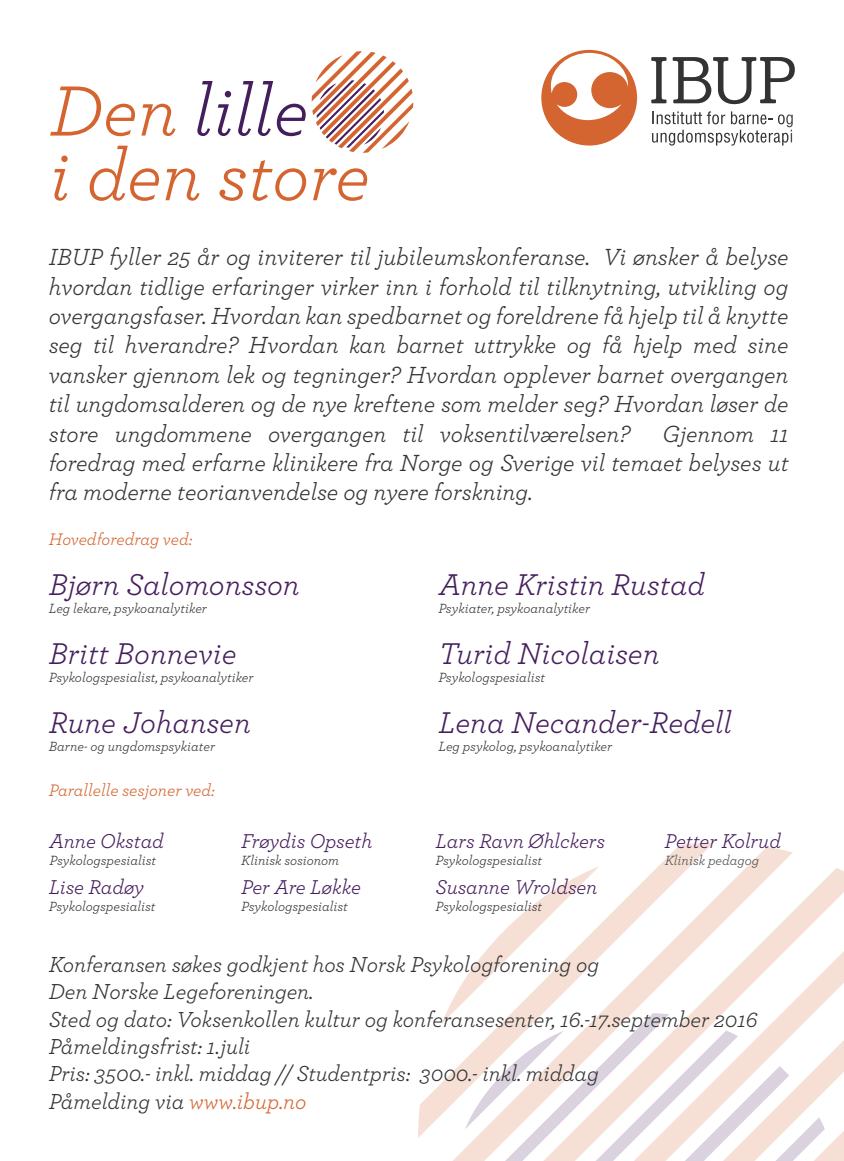
<style>
.page{position:relative;width:844px;height:1161px;background:#fff}
.page>*{position:absolute;margin:0;border:0;box-sizing:border-box;transform-origin:0 0}
.t1{font:italic 31.5px "Archer";color:#451f5d}
.t2{font:italic 24.5px/29.4px "Archer";color:#333;text-align:justify}
.t3{font:italic 22.75px/27.3px "Archer";color:#333}
.t4{font:italic 21px "Archer";color:#451f5d}
.t5{font:italic 17.5px "Archer";color:#d46530}
.t6{font:italic 14px "Archer";color:#333}
.t7{font:italic 14px "Archer";color:#4b4b4b}
.s1{color:#d46530}
</style>
<div class="page">
<svg style="left:418px;top:843px;width:295px;height:295px"></svg>
<svg style="left:441px;top:866px;width:402px;height:295px"></svg>
<svg style="left:311px;top:51px;width:102px;height:102px"></svg>
<svg style="left:197px;top:81px;width:15px;height:55px"></svg>
<svg style="left:218px;top:91px;width:13px;height:45px"></svg>
<svg style="left:238px;top:81px;width:67px;height:55px"></svg>
<svg style="left:50px;top:87px;width:85px;height:49px"></svg>
<svg style="left:141px;top:104px;width:34px;height:32px"></svg>
<svg style="left:54px;top:155px;width:14px;height:46px"></svg>
<svg style="left:90px;top:146px;width:69px;height:55px"></svg>
<svg style="left:165px;top:168px;width:34px;height:33px"></svg>
<svg style="left:219px;top:168px;width:26px;height:33px"></svg>
<svg style="left:253px;top:160px;width:53px;height:41px"></svg>
<svg style="left:313px;top:168px;width:54px;height:33px"></svg>
<svg style="left:541px;top:50px;width:96px;height:96px"></svg>
<svg style="left:651px;top:57px;width:15px;height:46px"></svg>
<svg style="left:672px;top:57px;width:122px;height:47px"></svg>
<svg style="left:652px;top:111px;width:140px;height:35px"></svg>
<p class="t2" style="left:49px;top:241px;width:741px">IBUP fyller 25 år og inviterer til jubileumskonferanse. Vi ønsker å belyse hvordan tidlige erfaringer virker inn i forhold til tilknytning, utvikling og overgangsfaser. Hvordan kan spedbarnet og foreldrene få hjelp til å knytte seg til hverandre? Hvordan kan barnet uttrykke og få hjelp med sine vansker gjennom lek og tegninger? Hvordan opplever barnet overgangen til ungdomsalderen og de nye kreftene som melder seg? Hvordan løser de store ungdommene overgangen til voksentilværelsen?</p>
<p class="t2" style="left:49px;top:417px;width:741px;text-indent:613px">Gjennom 11 foredrag med erfarne klinikere fra Norge og Sverige vil temaet belyses ut fra moderne teorianvendelse og nyere forskning.</p>
<p class="t5" style="left:49px;top:526px;width:145px">Hovedforedrag ved:</p>
<p class="t1" style="left:49px;top:562px;width:252px">Bjørn Salomonsson</p>
<p class="t6" style="left:49px;top:598px;width:160px">Leg lekare, psykoanalytiker</p>
<p class="t1" style="left:49px;top:631px;width:189px">Britt Bonnevie</p>
<p class="t6" style="left:49px;top:668px;width:206px">Psykologspesialist, psykoanalytiker</p>
<p class="t1" style="left:49px;top:700px;width:203px">Rune Johansen</p>
<p class="t6" style="left:49px;top:737px;width:168px">Barne- og ungdomspsykiater</p>
<p class="t5" style="left:49px;top:778px;width:167px">Parallelle sesjoner ved:</p>
<p class="t4" style="left:49px;top:826px;width:116px">Anne Okstad</p>
<p class="t6" style="left:49px;top:850px;width:108px">Psykologspesialist</p>
<p class="t4" style="left:49px;top:872px;width:97px">Lise Radøy</p>
<p class="t6" style="left:49px;top:896px;width:108px">Psykologspesialist</p>
<p class="t4" style="left:241px;top:826px;width:133px">Frøydis Opseth</p>
<p class="t6" style="left:241px;top:850px;width:99px">Klinisk sosionom</p>
<p class="t4" style="left:241px;top:872px;width:121px">Per Are Løkke</p>
<p class="t6" style="left:241px;top:896px;width:108px">Psykologspesialist</p>
<p class="t1" style="left:439px;top:562px;width:267px">Anne Kristin Rustad</p>
<p class="t6" style="left:438px;top:598px;width:153px">Psykiater, psykoanalytiker</p>
<p class="t1" style="left:438px;top:631px;width:222px">Turid Nicolaisen</p>
<p class="t6" style="left:438px;top:668px;width:108px">Psykologspesialist</p>
<p class="t1" style="left:438px;top:700px;width:295px">Lena Necander-Redell</p>
<p class="t6" style="left:438px;top:737px;width:175px">Leg psykolog, psykoanalytiker</p>
<p class="t4" style="left:435px;top:826px;width:171px">Lars Ravn Øhlckers</p>
<p class="t6" style="left:435px;top:850px;width:108px">Psykologspesialist</p>
<p class="t4" style="left:435px;top:872px;width:163px">Susanne Wroldsen</p>
<p class="t6" style="left:435px;top:896px;width:108px">Psykologspesialist</p>
<p class="t4" style="left:664px;top:826px;width:118px">Petter Kolrud</p>
<p class="t7" style="left:664px;top:850px;width:96px">Klinisk pedagog</p>
<p class="t3" style="left:49px;top:949px;width:710px">Konferansen søkes godkjent hos Norsk Psykologforening og<br>Den Norske Legeforeningen.<br>Sted og dato: Voksenkollen kultur og konferansesenter, 16.-17.september 2016<br>Påmeldingsfrist: 1.juli<br>Pris: 3500.- inkl. middag // Studentpris: 3000.- inkl. middag<br>Påmelding via <span class="s1">www.ibup.no</span></p>
</div>
